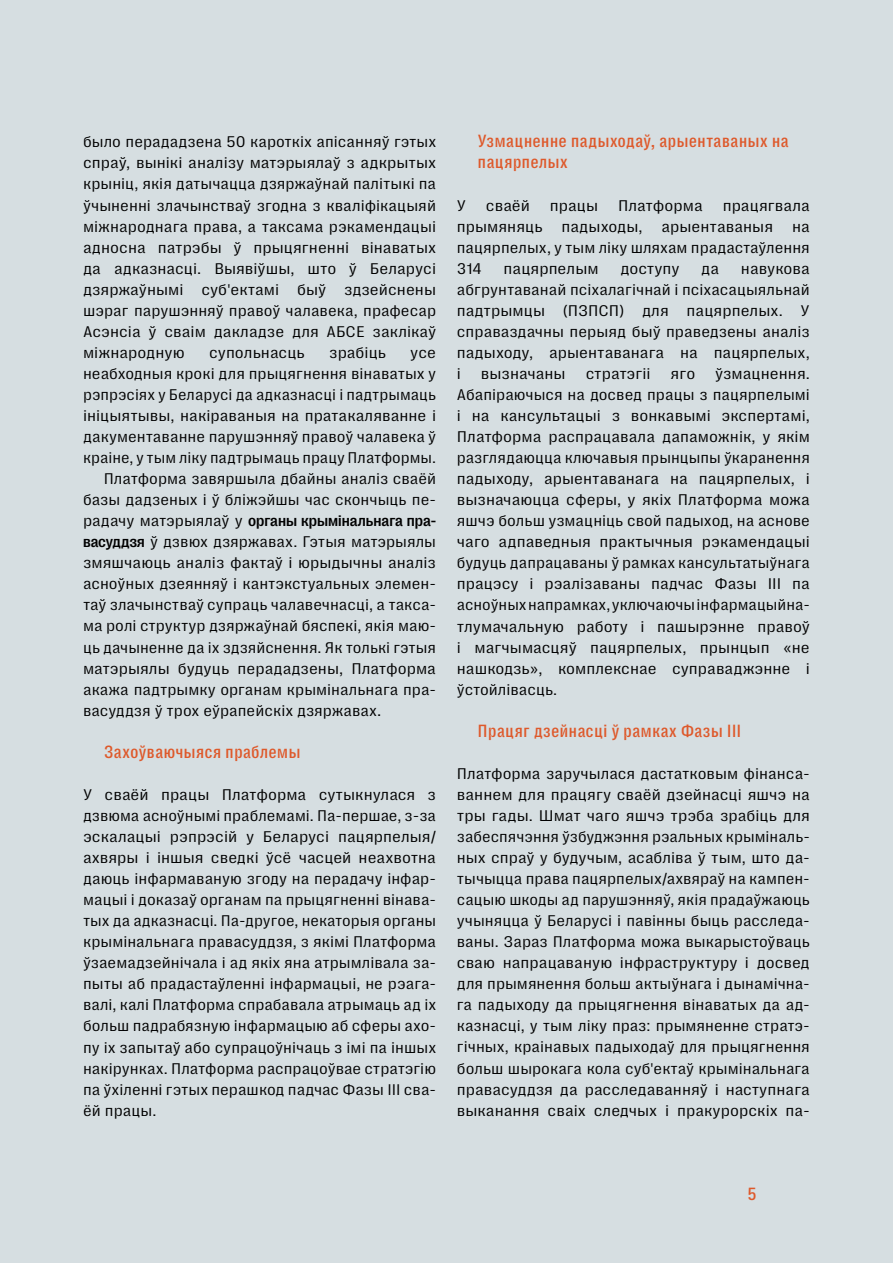
<style>
.page{position:relative;width:893px;height:1263px;background:#d6dee1}
.page>*{position:absolute;margin:0;border:0;box-sizing:border-box;transform-origin:0 0}
.t1{font:500 18px/21px "PP Right Grotesk Text Compact";color:#de592b}
.t2{font:15.75px/21px "PP Right Grotesk Text";color:#000;text-align:justify}
.t3{font:500 15.75px "PP Right Grotesk";color:#000}
.s1{font-family:"PP Right Grotesk Text";font-weight:400}
.s2{font-family:"PP Right Grotesk";font-weight:500}
.s3{font-size:16.5px}
</style>
<div class="page">
<p class="t2" style="left:83px;top:131px;width:355px">было перададзена 50 кароткіх апісанняў гэтых спраў, вынікі аналізу матэрыялаў з адкрытых крыніц, якія датычацца дзяржаўнай палітыкі па ўчыненні злачынстваў згодна з кваліфікацыяй міжнароднага права, а таксама рэкамендацыі адносна патрэбы ў прыцягненні вінаватых да адказнасці. Выявіўшы, што ў Беларусі дзяржаўнымі суб'ектамі быў здзейснены шэраг парушэнняў правоў чалавека, прафесар Асэнсіа ў сваім дакладзе для АБСЕ заклікаў міжнародную</p>
<p class="t2" style="left:209px;top:342px;width:97px">супольнасць</p>
<p class="t2" style="left:329px;top:342px;width:59px">зрабіць</p>
<p class="t2" style="left:83px;top:342px;width:355px;text-align:right">усе<br>неабходныя крокі для прыцягнення вінаватых у рэпрэсіях у Беларусі да адказнасці і падтрымаць ініцыятывы, накіраваныя на пратакаляванне і дакументаванне парушэнняў правоў чалавека ў краіне, у тым ліку падтрымаць працу Платформы.<br>Платформа завяршыла дбайны аналіз сваёй базы дадзеных і ў бліжэйшы час скончыць пе-</p>
<p class="t3" style="left:83px;top:512px;width:355px"><span class="s1">радачу матэрыялаў у</span> органы крымінальнага пра-</p>
<p class="t2" style="left:83px;top:531px;width:355px"><span class="s2">васуддзя</span> ў дзвюх дзяржавах. Гэтыя матэрыялы змяшчаюць аналіз фактаў і юрыдычны аналіз асноўных дзеянняў і кантэкстуальных элемен&shy;таў злачынстваў супраць чалавечнасці, а такса&shy;ма ролі структур дзяржаўнай бяспекі, якія маю&shy;ць дачыненне да іх здзяйснення. Як толькі гэтыя матэрыялы будуць перададзены, Платформа акажа падтрымку органам крымінальнага пра&shy;васуддзя ў трох еўрапейскіх дзяржавах<span class="s3">.</span></p>
<p class="t1" style="left:104px;top:741px;width:198px">Захоўваючыяся праблемы</p>
<p class="t2" style="left:83px;top:784px;width:355px">У сваёй працы Платформа сутыкнулася з дзвюма асноўнымі праблемамі. Па-першае, з-за эскалацыі рэпрэсій у Беларусі пацярпелыя/ ахвяры і іншыя сведкі ўсё часцей неахвотна даюць інфармаваную згоду на перадачу інфар&shy;мацыі і доказаў органам па прыцягненні вінава&shy;тых да адказнасці. Па-другое, некаторыя органы крымінальнага правасуддзя, з якімі Платформа ўзаемадзейнічала і ад якіх яна атрымлівала за&shy;пыты аб прадастаўленні інфармацыі, не рэага&shy;валі, калі Платформа спрабавала атрымаць ад іх больш падрабязную інфармацыю аб сферы ахо&shy;пу іх запытаў або супрацоўнічаць з імі па іншых накірунках. Платформа распрацоўвае стратэгію па ўхіленні гэтых перашкод падчас Фазы III сва&shy;ёй працы.</p>
<p class="t1" style="left:478px;top:131px;width:313px">Узмацненне падыходаў, арыентаваных на пацярпелых</p>
<p class="t2" style="left:457px;top:195px;width:11px">У</p>
<p class="t2" style="left:486px;top:195px;width:46px">сваёй</p>
<p class="t2" style="left:550px;top:195px;width:50px">працы</p>
<p class="t2" style="left:618px;top:195px;width:86px">Платформа</p>
<p class="t2" style="left:457px;top:195px;width:355px;text-indent:266px">працягвала прымяняць падыходы, арыентаваныя на пацярпелых, у тым ліку шляхам прадастаўлення 314</p>
<p class="t2" style="left:457px;top:258px;width:355px;text-indent:284px">навукова абгрунтаванай псіхалагічнай і псіхасацыяльнай падтрымцы (ПЗПСП) для пацярпелых. У справаздачны перыяд быў праведзены аналіз падыходу, арыентаванага на пацярпелых, і</p>
<p class="t2" style="left:504px;top:258px;width:97px">пацярпелым</p>
<p class="t2" style="left:620px;top:258px;width:61px">доступу</p>
<p class="t2" style="left:701px;top:258px;width:20px">да</p>
<p class="t2" style="left:457px;top:363px;width:355px;text-indent:258px">ўзмацнення.<br>Абапіраючыся на досвед працы з пацярпелымі і на кансультацыі з вонкавымі экспертамі, Платформа распрацавала дапаможнік, у якім разглядаюцца ключавыя прынцыпы ўкаранення падыходу, арыентаванага на пацярпелых, і вызначаюцца сферы, у якіх Платформа можа яшчэ больш узмацніць свой падыход, на аснове чаго адпаведныя практычныя рэкамендацыі будуць дапрацаваны ў рамках кансультатыўнага працэсу і рэалізаваны падчас Фазы III па асноўных напрамках, уключаючы інфармацыйна&shy;тлумачальную работу і пашырэнне правоў і магчымасцяў пацярпелых, прынцып «не нашкодзь», комплекснае суправаджэнне і ўстойлівасць.</p>
<p class="t1" style="left:478px;top:720px;width:265px">Працяг дзейнасці ў рамках Фазы III</p>
<p class="t2" style="left:457px;top:763px;width:355px">Платформа заручылася дастатковым фінанса&shy;ваннем для працягу сваёй дзейнасці яшчэ на тры гады. Шмат чаго яшчэ трэба зрабіць для забеспячэння ўзбуджэння рэальных крыміналь&shy;ных спраў у будучым, асабліва ў тым, што да&shy;тычыцца права пацярпелых/ахвяраў на кампен&shy;сацыю шкоды ад парушэнняў, якія прадаўжаюць учыняцца ў Беларусі і павінны быць расследа&shy;ваны. Зараз Платформа можа выкарыстоўваць сваю напрацаваную інфраструктуру і досвед для прымянення больш актыўнага і дынамічна&shy;га падыходу да прыцягнення вінаватых да ад&shy;казнасці, у тым ліку праз: прымяненне стратэ&shy;гічных, краінавых падыходаў для прыцягнення больш шырокага кола суб'ектаў крымінальнага правасуддзя да расследаванняў і наступнага выканання сваіх следчых і пракурорскіх па-</p>
<p class="t2" style="left:481px;top:363px;width:86px">вызначаны</p>
<p class="t2" style="left:586px;top:363px;width:66px">стратэгіі</p>
<p class="t2" style="left:671px;top:363px;width:26px">яго</p>
<p class="t1" style="left:748px;top:1183px;width:11px">5</p>
</div>
